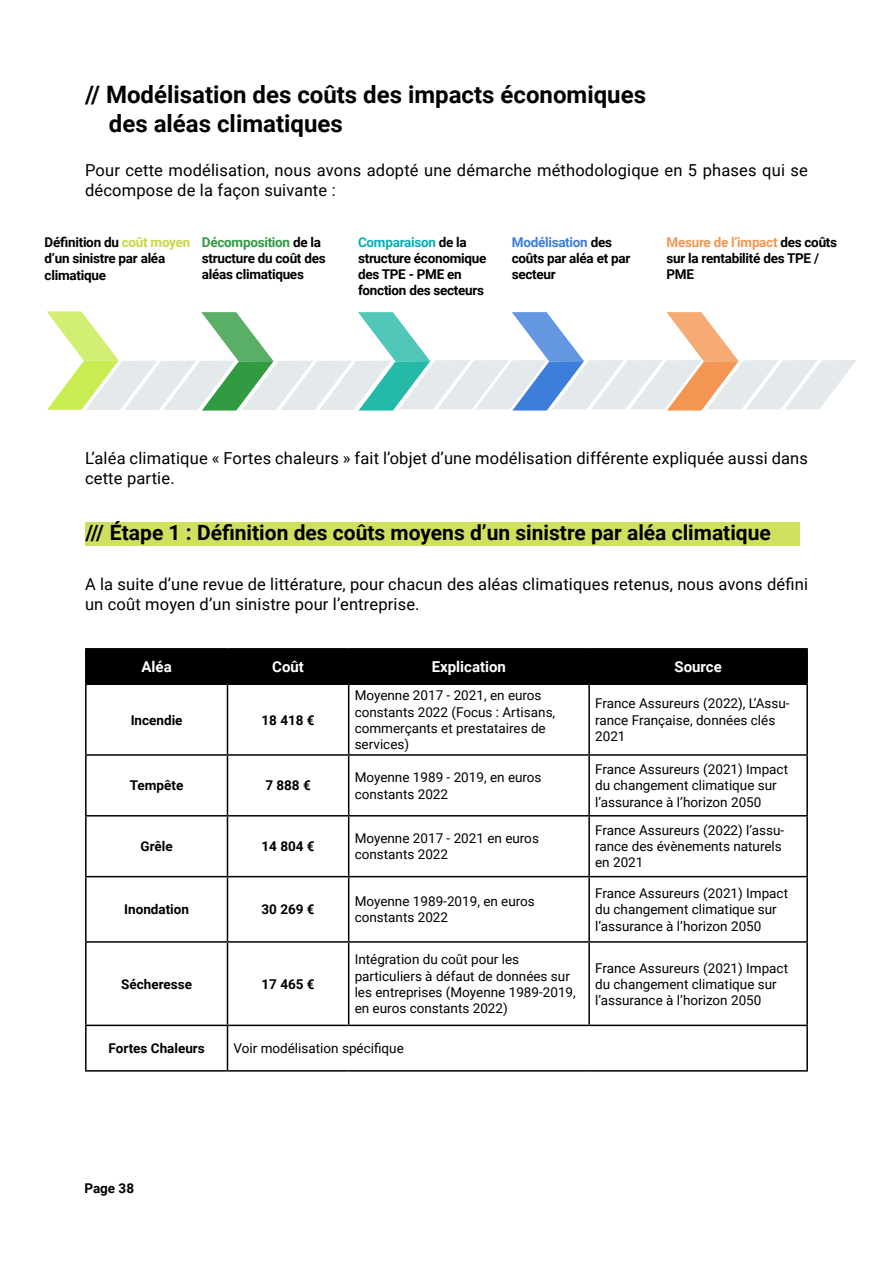
<style>
.page{position:relative;width:893px;height:1263px;background:#fff}
.page>*{position:absolute;margin:0;border:0;box-sizing:border-box;transform-origin:0 0}
.t1{font:700 24px/28.8px "Roboto";color:#000}
.t2{font:700 21px "Roboto";color:#000}
.t3{font:16.5px/19.8px "Roboto";letter-spacing:.01em;color:#000}
.t4{font:700 15px "Roboto";color:#fff}
.t5{font:13.5px/16.2px "Roboto";color:#000}
.t6{font:700 13.5px/16.2px "Roboto";letter-spacing:-.02em;color:#000}
.t7{font:700 13.5px "Roboto";color:#000}
.s1{color:#c9d643}
.s2{color:#319b42}
.s3{color:#00b1b8}
.s4{color:#3d7edb}
.s5{color:#f49653}
</style>
<div class="page">
<svg style="left:46px;top:311px;width:810px;height:99px"></svg>
<div style="left:86px;top:522px;width:714px;height:23px;background:#d1df5e"></div>
<div style="left:87px;top:650px;width:719px;height:33px;background:#000"></div>
<hr style="left:85px;top:648px;width:142px;height:2px;background:#000">
<hr style="left:85px;top:650px;width:2px;height:33px;background:#000">
<hr style="left:227px;top:648px;width:122px;height:2px;background:#000">
<hr style="left:227px;top:650px;width:1px;height:33px;background:#000">
<hr style="left:349px;top:648px;width:240px;height:2px;background:#000">
<hr style="left:348px;top:650px;width:1px;height:33px;background:#000">
<hr style="left:589px;top:648px;width:219px;height:2px;background:#000">
<hr style="left:588px;top:650px;width:2px;height:33px;background:#000">
<hr style="left:806px;top:650px;width:2px;height:33px;background:#000">
<hr style="left:85px;top:683px;width:142px;height:2px;background:#000">
<hr style="left:85px;top:685px;width:2px;height:69px;background:#000">
<hr style="left:227px;top:683px;width:122px;height:2px;background:#000">
<hr style="left:227px;top:685px;width:1px;height:69px;background:#000">
<hr style="left:349px;top:683px;width:240px;height:2px;background:#000">
<hr style="left:348px;top:685px;width:1px;height:69px;background:#000">
<hr style="left:589px;top:683px;width:219px;height:2px;background:#000">
<hr style="left:588px;top:685px;width:2px;height:69px;background:#000">
<hr style="left:806px;top:685px;width:2px;height:69px;background:#000">
<hr style="left:85px;top:754px;width:142px;height:2px;background:#000">
<hr style="left:85px;top:756px;width:2px;height:59px;background:#000">
<hr style="left:227px;top:754px;width:122px;height:2px;background:#000">
<hr style="left:227px;top:756px;width:1px;height:59px;background:#000">
<hr style="left:349px;top:754px;width:240px;height:2px;background:#000">
<hr style="left:348px;top:756px;width:1px;height:59px;background:#000">
<hr style="left:589px;top:754px;width:219px;height:2px;background:#000">
<hr style="left:588px;top:756px;width:2px;height:59px;background:#000">
<hr style="left:806px;top:756px;width:2px;height:59px;background:#000">
<hr style="left:85px;top:815px;width:142px;height:1px;background:#000">
<hr style="left:85px;top:816px;width:2px;height:60px;background:#000">
<hr style="left:227px;top:815px;width:122px;height:1px;background:#000">
<hr style="left:227px;top:816px;width:1px;height:60px;background:#000">
<hr style="left:349px;top:815px;width:240px;height:1px;background:#000">
<hr style="left:348px;top:816px;width:1px;height:60px;background:#000">
<hr style="left:589px;top:815px;width:219px;height:1px;background:#000">
<hr style="left:588px;top:816px;width:2px;height:60px;background:#000">
<hr style="left:806px;top:816px;width:2px;height:60px;background:#000">
<hr style="left:85px;top:876px;width:142px;height:1px;background:#000">
<hr style="left:85px;top:877px;width:2px;height:64px;background:#000">
<hr style="left:227px;top:876px;width:122px;height:1px;background:#000">
<hr style="left:227px;top:877px;width:1px;height:64px;background:#000">
<hr style="left:349px;top:876px;width:240px;height:1px;background:#000">
<hr style="left:348px;top:877px;width:1px;height:64px;background:#000">
<hr style="left:589px;top:876px;width:219px;height:1px;background:#000">
<hr style="left:588px;top:877px;width:2px;height:64px;background:#000">
<hr style="left:806px;top:877px;width:2px;height:64px;background:#000">
<hr style="left:85px;top:941px;width:142px;height:2px;background:#000">
<hr style="left:85px;top:943px;width:2px;height:82px;background:#000">
<hr style="left:227px;top:941px;width:122px;height:2px;background:#000">
<hr style="left:227px;top:943px;width:1px;height:82px;background:#000">
<hr style="left:349px;top:941px;width:240px;height:2px;background:#000">
<hr style="left:348px;top:943px;width:1px;height:82px;background:#000">
<hr style="left:589px;top:941px;width:219px;height:2px;background:#000">
<hr style="left:588px;top:943px;width:2px;height:82px;background:#000">
<hr style="left:806px;top:943px;width:2px;height:82px;background:#000">
<hr style="left:85px;top:1025px;width:142px;height:1px;background:#000">
<hr style="left:85px;top:1026px;width:2px;height:44px;background:#000">
<hr style="left:227px;top:1025px;width:122px;height:1px;background:#000">
<hr style="left:227px;top:1026px;width:1px;height:44px;background:#000">
<hr style="left:349px;top:1025px;width:240px;height:1px;background:#000">
<hr style="left:589px;top:1025px;width:219px;height:1px;background:#000">
<hr style="left:806px;top:1026px;width:2px;height:44px;background:#000">
<hr style="left:85px;top:1070px;width:142px;height:1px;background:#000">
<hr style="left:227px;top:1070px;width:122px;height:1px;background:#000">
<hr style="left:349px;top:1070px;width:240px;height:1px;background:#000">
<hr style="left:589px;top:1070px;width:219px;height:1px;background:#000">
<h1 class="t1" style="left:109px;top:79px;width:539px;text-indent:-24px">// Modélisation des coûts des impacts économiques des aléas climatiques</h1>
<p class="t3" style="left:85px;top:160px;width:724px">Pour cette modélisation, nous avons adopté une démarche méthodologique en 5 phases qui se décompose de la façon suivante :</p>
<p class="t6" style="left:45px;top:234px;width:147px">Définition du <span class="s1">coût moyen </span>d’un sinistre par aléa climatique</p>
<p class="t6" style="left:202px;top:233px;width:125px"><span class="s2">Décomposition</span> de la structure du coût des aléas climatiques</p>
<p class="t6" style="left:358px;top:233px;width:130px"><span class="s3">Comparaison</span> de la structure économique des TPE - PME en fonction des secteurs</p>
<p class="t6" style="left:512px;top:233px;width:120px"><span class="s4">Modélisation</span> des coûts par aléa et par secteur</p>
<p class="t6" style="left:666px;top:233px;width:172px"><span class="s5">Mesure de l’impact</span> des coûts sur la rentabilité des TPE /<br>PME</p>
<p class="t3" style="left:85px;top:448px;width:724px">L’aléa climatique « Fortes chaleurs » fait l’objet d’une modélisation différente expliquée aussi dans cette partie.</p>
<h2 class="t2" style="left:86px;top:518px;width:687px">/// Étape 1 : Définition des coûts moyens d’un sinistre par aléa climatique</h2>
<p class="t3" style="left:85px;top:574px;width:724px">A la suite d’une revue de littérature, pour chacun des aléas climatiques retenus, nous avons défini un coût moyen d’un sinistre pour l’entreprise.</p>
<p class="t4" style="left:142px;top:656px;width:32px">Aléa</p>
<p class="t4" style="left:272px;top:656px;width:33px">Coût</p>
<p class="t4" style="left:432px;top:656px;width:76px">Explication</p>
<p class="t4" style="left:674px;top:656px;width:49px">Source</p>
<p class="t7" style="left:131px;top:710px;width:53px">Incendie</p>
<p class="t6" style="left:261px;top:711px;width:55px">18 418 €</p>
<p class="t5" style="left:355px;top:687px;width:202px">Moyenne 2017 - 2021, en euros constants 2022 (Focus : Artisans, commerçants et prestataires de services)</p>
<p class="t5" style="left:595px;top:695px;width:196px">France Assureurs (2022), L’Assu&shy;rance Française, données clés<br>2021</p>
<p class="t7" style="left:130px;top:776px;width:55px">Tempête</p>
<p class="t6" style="left:265px;top:777px;width:47px">7 888 €</p>
<p class="t5" style="left:355px;top:769px;width:188px">Moyenne 1989 - 2019, en euros constants 2022</p>
<p class="t5" style="left:595px;top:761px;width:194px">France Assureurs (2021) Impact du changement climatique sur l’assurance à l’horizon 2050</p>
<p class="t6" style="left:141px;top:838px;width:34px">Grêle</p>
<p class="t6" style="left:261px;top:838px;width:55px">14 804 €</p>
<p class="t5" style="left:355px;top:830px;width:186px">Moyenne 2017 - 2021 en euros constants 2022</p>
<p class="t5" style="left:595px;top:822px;width:191px">France Assureurs (2022) l’assu&shy;rance des évènements naturels en 2021</p>
<p class="t7" style="left:124px;top:900px;width:66px">Inondation</p>
<p class="t6" style="left:261px;top:901px;width:55px">30 269 €</p>
<p class="t5" style="left:355px;top:893px;width:182px">Moyenne 1989-2019, en euros constants 2022</p>
<p class="t5" style="left:595px;top:885px;width:194px">France Assureurs (2021) Impact du changement climatique sur l’assurance à l’horizon 2050</p>
<p class="t7" style="left:121px;top:974px;width:72px">Sécheresse</p>
<p class="t6" style="left:261px;top:975px;width:55px">17 465 €</p>
<p class="t5" style="left:355px;top:951px;width:223px">Intégration du coût pour les particuliers à défaut de données sur les entreprises (Moyenne 1989-2019, en euros constants 2022)</p>
<p class="t5" style="left:595px;top:959px;width:194px">France Assureurs (2021) Impact du changement climatique sur l’assurance à l’horizon 2050</p>
<p class="t7" style="left:109px;top:1039px;width:98px">Fortes Chaleurs</p>
<p class="t5" style="left:233px;top:1040px;width:172px">Voir modélisation spécifique</p>
<p class="t6" style="left:84px;top:1179px;width:51px">Page 38</p>
</div>
